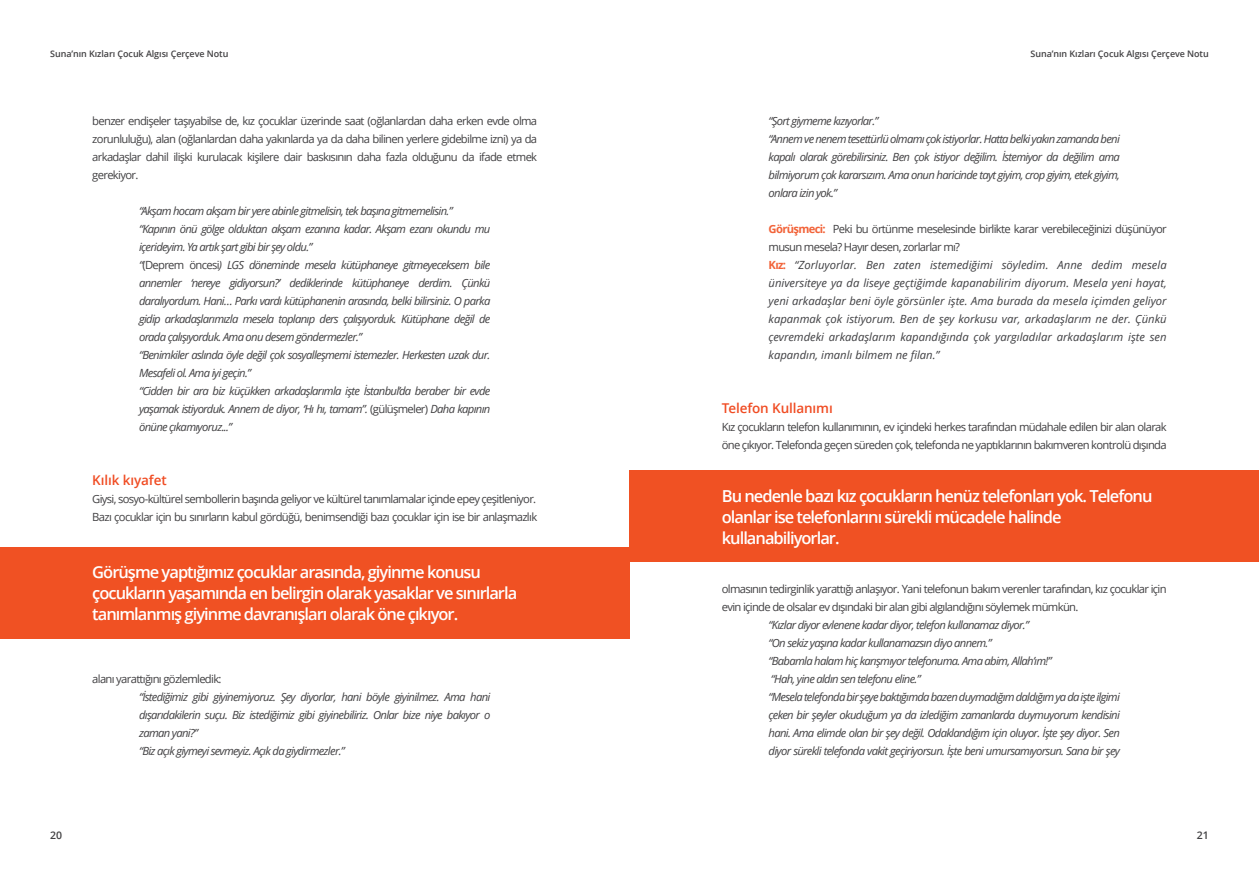
<style>
.page{position:relative;width:1259px;height:893px;background:#fff}
.page>*{position:absolute;margin:0;border:0;box-sizing:border-box;transform-origin:0 0}
.t1{font:600 16.5px/21px "Open Sans";letter-spacing:-.06em;color:#fff}
.t2{font:600 13.5px "Open Sans";letter-spacing:-.01em;color:#f04c23}
.t3{font:italic 11.25px/18px "Open Sans";letter-spacing:-.06em;color:#414042}
.t4{font:11.25px/18px "Open Sans";letter-spacing:-.06em;color:#414042}
.t5{font:italic 11.25px/18px "Open Sans";color:#3f3f42}
.t6{font:600 10.5px "Open Sans";color:#414042}
.t7{font:600 9px "Open Sans";letter-spacing:-.01em;color:#414042}
.s1{font-style:normal}
.s2{font-weight:700;font-style:normal;color:#f26339}
.s3{font-style:normal;color:#414042}
</style>
<div class="page">
<div style="left:0;top:547px;width:629px;height:92px;background:#f05123"></div>
<div style="left:629px;top:470px;width:630px;height:92px;background:#f05123"></div>
<p class="t7" style="left:50px;top:48px;width:180px">Suna’nın Kızları Çocuk Algısı Çerçeve Notu</p>
<p class="t4" style="left:92px;top:111px;width:446px;text-align:justify">benzer endişeler taşıyabilse de, kız çocuklar üzerinde saat (oğlanlardan daha erken evde olma zorunluluğu), alan (oğlanlardan daha yakınlarda ya da daha bilinen yerlere gidebilme izni) ya da arkadaşlar dahil ilişki kurulacak kişilere dair baskısının daha fazla olduğunu da ifade etmek gerekiyor.</p>
<p class="t3" style="left:139px;top:201px;width:353px">“Akşam hocam akşam bir yere abinle gitmelisin, tek başına gitmemelisin.” “Kapının önü gölge olduktan akşam ezanına kadar. Akşam ezanı okundu mu içerideyim. Ya artık şart gibi bir şey oldu.”<br>“<span class="s1">(Deprem öncesi</span>) LGS döneminde mesela kütüphaneye gitmeyeceksem bile annemler ‘nereye gidiyorsun?’ dediklerinde kütüphaneye derdim. Çünkü daralıyordum. Hani… Parkı vardı kütüphanenin arasında, belki bilirsiniz. O parka gidip arkadaşlarımızla mesela toplanıp ders çalışıyorduk. Kütüphane değil de orada çalışıyorduk. Ama onu desem göndermezler.”<br>“Benimkiler aslında öyle değil çok sosyalleşmemi istemezler. Herkesten uzak dur.<br>Mesafeli ol. Ama iyi geçin.”<br>“Cidden bir ara biz küçükken arkadaşlarımla işte İstanbul’da beraber bir evde yaşamak istiyorduk. Annem de diyor, ‘Hı hı, tamam”. <span class="s1">(gülüşmeler)</span> Daha kapının önüne çıkamıyoruz...”</p>
<p class="t2" style="left:92px;top:471px;width:76px">Kılık kıyafet</p>
<p class="t4" style="left:92px;top:489px;width:446px">Giysi, sosyo-kültürel sembollerin başında geliyor ve kültürel tanımlamalar içinde epey çeşitleniyor.<br>Bazı çocuklar için bu sınırların kabul gördüğü, benimsendiği bazı çocuklar için ise bir anlaşmazlık</p>
<h1 class="t1" style="left:92px;top:561px;width:426px">Görüşme yaptığımız çocuklar arasında, giyinme konusu çocukların yaşamında en belirgin olarak yasaklar ve sınırlarla tanımlanmış giyinme davranışları olarak öne çıkıyor.</h1>
<p class="t4" style="left:92px;top:669px;width:131px">alanı yarattığını gözlemledik:</p>
<p class="t3" style="left:139px;top:687px;width:353px">“İstediğimiz gibi giyinemiyoruz. Şey diyorlar, hani böyle giyinilmez. Ama hani dışarıdakilerin suçu. Biz istediğimiz gibi giyinebiliriz. Onlar bize niye bakıyor o zaman yani?”<br>“Biz açık giymeyi sevmeyiz. Açık da giydirmezler.”</p>
<p class="t7" style="left:1030px;top:48px;width:180px">Suna’nın Kızları Çocuk Algısı Çerçeve Notu</p>
<p class="t3" style="left:768px;top:111px;width:353px">“Şort giymeme kızıyorlar.”<br>“Annem ve nenem tesettürlü olmamı çok istiyorlar. Hatta belki yakın zamanda beni kapalı olarak görebilirsiniz. Ben çok istiyor değilim. İstemiyor da değilim ama bilmiyorum çok kararsızım. Ama onun haricinde tayt giyim, crop giyim, etek giyim, onlara izin yok.”</p>
<p class="t5" style="left:768px;top:219px;width:400px"><span class="s2">Görüşmeci:</span> <span class="s3">Peki bu örtünme meselesinde birlikte karar verebileceğinizi düşünüyor musun mesela? Hayır desen, zorlarlar mı?<br></span><span class="s2">Kız:</span> “Zorluyorlar. Ben zaten istemediğimi söyledim. Anne dedim mesela üniversiteye ya da liseye geçtiğimde kapanabilirim diyorum. Mesela yeni hayat, yeni arkadaşlar beni öyle görsünler işte. Ama burada da mesela içimden geliyor kapanmak çok istiyorum. Ben de şey korkusu var, arkadaşlarım ne der. Çünkü çevremdeki arkadaşlarım kapandığında çok yargıladılar arkadaşlarım işte sen kapandın, imanlı bilmem ne filan.”</p>
<p class="t2" style="left:722px;top:399px;width:113px">Telefon Kullanımı</p>
<p class="t4" style="left:722px;top:417px;width:446px">Kız çocukların telefon kullanımının, ev içindeki herkes tarafından müdahale edilen bir alan olarak öne çıkıyor. Telefonda geçen süreden çok, telefonda ne yaptıklarının bakımveren kontrolü dışında</p>
<h1 class="t1" style="left:722px;top:485px;width:432px">Bu nedenle bazı kız çocukların henüz telefonları yok. Telefonu olanlar ise telefonlarını sürekli mücadele halinde kullanabiliyorlar.</h1>
<p class="t4" style="left:722px;top:579px;width:446px">olmasının tedirginlik yarattığı anlaşıyor. Yani telefonun bakım verenler tarafından, kız çocuklar için evin içinde de olsalar ev dışındaki bir alan gibi algılandığını söylemek mümkün.</p>
<p class="t3" style="left:768px;top:615px;width:353px">“Kızlar diyor evlenene kadar diyor, telefon kullanamaz diyor.”<br>“On sekiz yaşına kadar kullanamazsın diyo annem.”<br>“Babamla halam hiç karışmıyor telefonuma. Ama abim, Allah’ım!”<br>“Hah, yine aldın sen telefonu eline.”<br>“Mesela telefonda bir şeye baktığımda bazen duymadığım daldığım ya da işte ilgimi çeken bir şeyler okuduğum ya da izlediğim zamanlarda duymuyorum kendisini hani. Ama elimde olan bir şey değil. Odaklandığım için oluyor. İşte şey diyor. Sen diyor sürekli telefonda vakit geçiriyorsun. İşte beni umursamıyorsun. Sana bir şey</p>
<p class="t6" style="left:50px;top:828px;width:13px">20</p>
<p class="t6" style="left:1197px;top:828px;width:13px">21</p>
</div>
